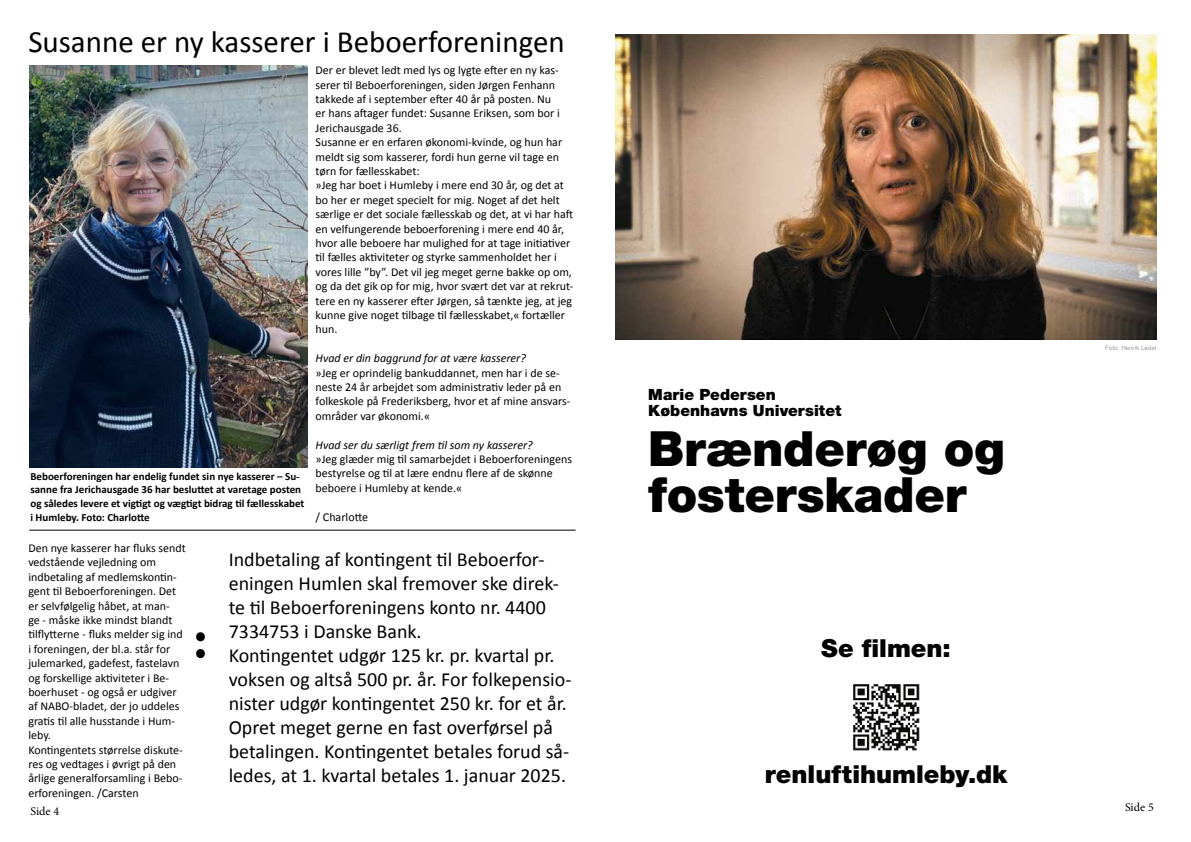
<style>
.page{position:relative;width:1191px;height:842px;background:#fff}
.page>*{position:absolute;margin:0;border:0;box-sizing:border-box;transform-origin:0 0}
.t1{font:700 60px "Minion Pro";color:#000}
.t2{font:900 48.6px/46.5px "Helvetica Neue";letter-spacing:-.005em;color:#000}
.t3{font:31px "Calibri";color:#000}
.t4{font:900 24.8px "Helvetica Neue";color:#000}
.t5{font:20px/24px "Calibri";color:#000}
.t6{font:900 15.5px/15.5px "Helvetica Neue";color:#000}
.t7{font:12px/14.4px "Calibri";color:#000}
.t8{font:italic 12px "Calibri";color:#000}
.t9{font:12px "Minion Pro";color:#000}
.t10{font:700 11px/13.2px "Calibri";color:#000}
.t11{font:6.2px "Helvetica Neue";color:#9c9da0}
</style>
<div class="page">
<img style="left:853px;top:684px;width:67px;height:67px">
<img style="left:615px;top:35px;width:541px;height:304px">
<img style="left:29px;top:65px;width:278px;height:403px">
<hr style="left:29px;top:530px;width:546px;height:1px;background:#000">
<h3 class="t3" style="left:28px;top:20px;width:538px">Susanne er ny kasserer i Beboerforeningen</h3>
<p class="t7" style="left:315px;top:63px;width:259px">Der er blevet ledt med lys og lygte efter en ny kas&shy;serer til Beboerforeningen, siden Jørgen Fenhann takkede af i september efter 40 år på posten. Nu<br>er hans aftager fundet: Susanne Eriksen, som bor i Jerichausgade 36.<br>Susanne er en erfaren økonomi-kvinde, og hun har meldt sig som kasserer, fordi hun gerne vil tage en tørn for fællesskabet:<br>»Jeg har boet i Humleby i mere end 30 år, og det at bo her er meget specielt for mig. Noget af det helt særlige er det sociale fællesskab og det, at vi har haft en velfungerende beboerforening i mere end 40 år, hvor alle beboere har mulighed for at tage initiativer til fælles aktiviteter og styrke sammenholdet her i vores lille ”by”. Det vil jeg meget gerne bakke op om, og da det gik op for mig, hvor svært det var at rekrut&shy;tere en ny kasserer efter Jørgen, så tænkte jeg, at jeg kunne give noget tilbage til fællesskabet,« fortæller hun.</p>
<p class="t8" style="left:315px;top:350px;width:212px">Hvad er din baggrund for at være kasserer?</p>
<p class="t7" style="left:315px;top:365px;width:256px">»Jeg er oprindelig bankuddannet, men har i de se&shy;neste 24 år arbejdet som administrativ leder på en folkeskole på Frederiksberg, hvor et af mine ansvars&shy;områder var økonomi.«</p>
<p class="t8" style="left:315px;top:436px;width:219px">Hvad ser du særligt frem til som ny kasserer?</p>
<p class="t7" style="left:315px;top:451px;width:258px">»Jeg glæder mig til samarbejdet i Beboerforeningens bestyrelse og til at lære endnu flere af de skønne beboere i Humleby at kende.«</p>
<p class="t7" style="left:315px;top:509px;width:54px">/ Charlotte</p>
<p class="t10" style="left:30px;top:470px;width:275px">Beboerforeningen har endelig fundet sin nye kasserer – Su&shy;sanne fra Jerichausgade 36 har besluttet at varetage posten og således levere et vigtigt og vægtigt bidrag til fællesskabet</p>
<p class="t10" style="left:30px;top:510px;width:121px">i Humleby. Foto: Charlotte</p>
<p class="t5" style="left:229px;top:547px;width:344px">Indbetaling af kontingent til Beboerfor&shy;eningen Humlen skal fremover ske direk&shy;te til Beboerforeningens konto nr. 4400<br>7334753 i Danske Bank.<br>Kontingentet udgør 125 kr. pr. kvartal pr. voksen og altså 500 pr. år. For folkepensio&shy;nister udgør kontingentet 250 kr. for et år.<br>Opret meget gerne en fast overførsel på betalingen. Kontingentet betales forud så&shy;ledes, at 1. kvartal betales 1. januar 2025.</p>
<p class="t7" style="left:28px;top:540px;width:159px">Den nye kasserer har fluks sendt vedstående vejledning om indbetaling af medlemskontin&shy;gent til Beboerforeningen. Det er selvfølgelig håbet, at man-<br>ge - måske ikke mindst blandt tilflytterne - fluks melder sig ind i foreningen, der bl.a. står for julemarked, gadefest, fastelavn og forskellige aktiviteter i Be&shy;boerhuset - og også er udgiver af NABO-bladet, der jo uddeles gratis til alle husstande i Hum&shy;leby.<br>Kontingentets størrelse diskute&shy;res og vedtages i øvrigt på den årlige generalforsamling i Bebo&shy;erforeningen. /Carsten</p>
<h1 class="t1" style="left:193px;top:596px;width:17px">:</h1>
<p class="t6" style="left:648px;top:387px;width:195px">Marie Pedersen<br>Københavns Universitet</p>
<h2 class="t2" style="left:648px;top:425px;width:358px">Brænderøg og fosterskader</h2>
<h3 class="t4" style="left:821px;top:633px;width:131px">Se filmen:</h3>
<h3 class="t4" style="left:764px;top:759px;width:244px">renluftihumleby.dk</h3>
<p class="t11" style="left:1105px;top:344px;width:53px">Foto: Henrik Ledet</p>
<p class="t9" style="left:30px;top:803px;width:30px">Side 4</p>
<p class="t9" style="left:1125px;top:799px;width:30px">Side 5</p>
</div>
